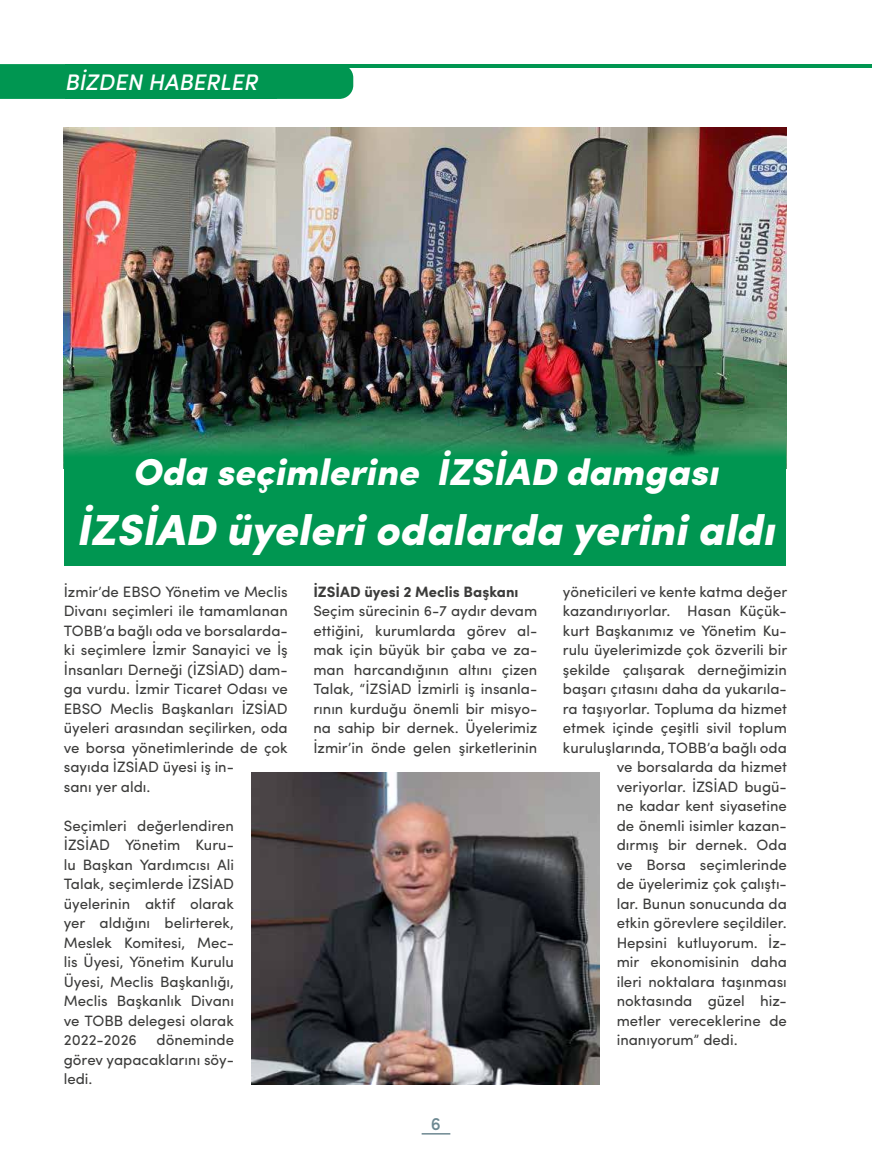
<style>
.page{position:relative;width:872px;height:1170px;background:#fff}
.page>*{position:absolute;margin:0;border:0;box-sizing:border-box;transform-origin:0 0}
.t1{font:italic 900 43.5px "Sofia Pro";color:#fff}
.t2{font:italic 900 37.5px "Sofia Pro";color:#fff}
.t3{font:italic 500 22.5px "Sofia Pro";color:#fff}
.t4{font:500 18px "Sofia Pro";color:#6d8891}
.t5{font:15px/19.5px "Sofia Pro";color:#3c3c3b;text-align:justify}
.t6{font:700 15px "Sofia Pro";color:#3c3c3b}
</style>
<div class="page">
<hr style="left:421px;top:1132px;width:29px;height:2px;background:#6d8891">
<img style="left:64px;top:128px;width:723px;height:340px">
<div style="left:65px;top:438px;width:721px;height:128px;background:#009651"></div>
<img style="left:251px;top:772px;width:348px;height:312px">
<hr style="left:261px;top:64px;width:611px;height:3px;background:#009651">
<div style="left:0;top:64px;width:353px;height:35px;background:#009651"></div>
<div style="left:65px;top:64px;width:211px;height:35px;background:#009651"></div>
<h3 class="t3" style="left:65px;top:65px;width:194px">BİZDEN HABERLER</h3>
<h2 class="t2" style="left:132px;top:442px;width:587px">Oda seçimlerine İZSİAD damgası</h2>
<h1 class="t1" style="left:76px;top:495px;width:700px">İZSİAD üyeleri odalarda yerini aldı</h1>
<p class="t5" style="left:64px;top:580px;width:225px;text-align:left">İzmir’de EBSO Yönetim ve Meclis<br>Divanı seçimleri ile tamamlanan<br>TOBB’a bağlı oda ve borsalarda&shy;ki seçimlere İzmir Sanayici ve İş<br>İnsanları Derneği (İZSİAD) dam&shy;ga vurdu. İzmir Ticaret Odası ve<br>EBSO Meclis Başkanları İZSİAD üyeleri arasından seçilirken, oda ve borsa yönetimlerinde de çok sayıda İZSİAD üyesi iş in-<br>sanı yer aldı.</p>
<p class="t5" style="left:64px;top:814px;width:172px">Seçimleri değerlendiren İZSİAD Yönetim Kuru&shy;lu Başkan Yardımcısı Ali Talak, seçimlerde İZSİAD üyelerinin aktif olarak yer aldığını belirterek, Meslek Komitesi, Mec&shy;lis Üyesi, Yönetim Kurulu Üyesi, Meclis Başkanlığı, Meclis Başkanlık Divanı ve TOBB delegesi olarak 2022-2026</p>
<p class="t5" style="left:64px;top:1029px;width:172px;text-indent:93px">döneminde görev yapacaklarını söy&shy;ledi.</p>
<p class="t6" style="left:313px;top:580px;width:207px">İZSİAD üyesi 2 Meclis Başkanı</p>
<p class="t5" style="left:313px;top:600px;width:225px">Seçim sürecinin 6-7 aydır devam ettiğini, kurumlarda görev al&shy;mak için büyük bir çaba ve za&shy;man harcandığının altını çizen Talak, “İZSİAD İzmirli iş insanla&shy;rının kurduğu önemli bir misyo&shy;na sahip bir dernek. Üyelerimiz İzmir’in önde gelen şirketlerinin</p>
<p class="t4" style="left:431px;top:1109px;width:12px">6</p>
<p class="t5" style="left:563px;top:580px;width:226px">yöneticileri ve kente katma değer</p>
<p class="t5" style="left:563px;top:600px;width:225px">kazandırıyorlar. Hasan Küçük-</p>
<p class="t5" style="left:563px;top:619px;width:225px">kurt Başkanımız ve Yönetim Ku-</p>
<p class="t5" style="left:563px;top:639px;width:226px">rulu üyelerimizde çok özverili bir</p>
<p class="t5" style="left:563px;top:658px;width:225px">şekilde çalışarak derneğimizin</p>
<p class="t5" style="left:563px;top:678px;width:225px">başarı çıtasını daha da yukarıla-</p>
<p class="t5" style="left:563px;top:697px;width:226px">ra taşıyorlar. Topluma da hizmet</p>
<p class="t5" style="left:563px;top:717px;width:225px">etmek içinde çeşitli sivil toplum</p>
<p class="t5" style="left:563px;top:736px;width:225px">kuruluşlarında, TOBB’a bağlı oda</p>
<p class="t5" style="left:616px;top:756px;width:172px">ve borsalarda da hizmet</p>
<p class="t5" style="left:616px;top:775px;width:172px">veriyorlar. İZSİAD bugü-</p>
<p class="t5" style="left:616px;top:795px;width:172px">ne kadar kent siyasetine</p>
<p class="t5" style="left:616px;top:814px;width:172px">de önemli isimler kazan-</p>
<p class="t5" style="left:616px;top:834px;width:172px">dırmış bir dernek. Oda</p>
<p class="t5" style="left:616px;top:853px;width:172px">ve Borsa seçimlerinde</p>
<p class="t5" style="left:616px;top:873px;width:172px">de üyelerimiz çok çalıştı-</p>
<p class="t5" style="left:616px;top:892px;width:172px">lar. Bunun sonucunda da</p>
<p class="t5" style="left:616px;top:912px;width:172px">etkin görevlere seçildiler.</p>
<p class="t5" style="left:616px;top:931px;width:172px">Hepsini kutluyorum. İz-</p>
<p class="t5" style="left:616px;top:951px;width:172px">mir ekonomisinin daha</p>
<p class="t5" style="left:616px;top:970px;width:172px">ileri noktalara taşınması</p>
<p class="t5" style="left:616px;top:990px;width:172px">noktasında güzel hiz-</p>
<p class="t5" style="left:616px;top:1009px;width:172px">metler vereceklerine de</p>
<p class="t5" style="left:616px;top:1029px;width:122px">inanıyorum” dedi.</p>
</div>
